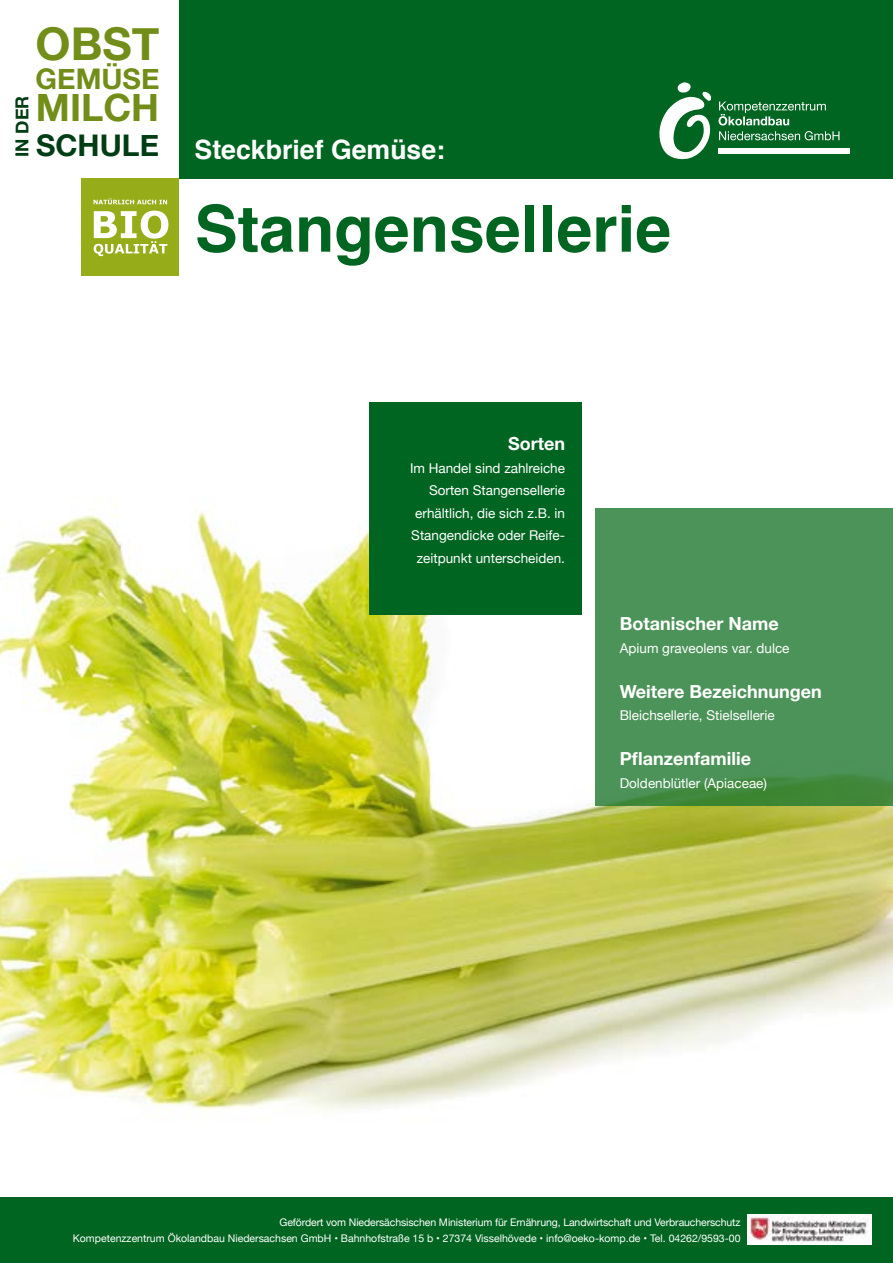
<style>
.page{position:relative;width:893px;height:1263px;background:#fff}
.page>*{position:absolute;margin:0;border:0;box-sizing:border-box;transform-origin:0 0}
.t1{font:700 64.5px "Helvetica";color:#006521}
.t2{font:700 45.15px "Helvetica Neue";color:#728d18}
.t3{font:700 37.65px "Helvetica Neue";color:#728d18}
.t4{font:700 28.5px "Helvetica Neue";color:#728d18}
.t5{font:700 26.7px "Helvetica";color:#fff}
.t6{font:700 18px "Helvetica Neue";color:#fff}
.t7{font:700 18px "Helvetica Neue";color:#003d14}
.t8{font:13.5px/22.5px "Helvetica Neue";color:#fff;text-align:right}
.t9{font:10.5px/15.6px "Helvetica Neue";color:#fff;text-align:right}
.s1{font-family:"Helvetica Neue";font-size:29.85px;color:#003d14}
</style>
<div class="page">
<div style="left:0;top:0;width:893px;height:179px;background:#006521"></div>
<div style="left:0;top:0;width:179px;height:179px;background:#fff"></div>
<div style="left:718px;top:148px;width:131px;height:6px;background:#fff"></div>
<svg style="left:659px;top:82px;width:53px;height:78px"></svg>
<svg style="left:719px;top:131px;width:120px;height:9px"></svg>
<svg style="left:718px;top:102px;width:108px;height:23px"></svg>
<div style="left:82px;top:179px;width:97px;height:97px;background:#96ac19"></div>
<svg style="left:94px;top:198px;width:73px;height:6px"></svg>
<svg style="left:94px;top:211px;width:74px;height:45px"></svg>
<img style="left:0;top:511px;width:893px;height:599px">
<svg style="left:595px;top:508px;width:298px;height:298px;background:#4b9256"></svg>
<div style="left:369px;top:402px;width:213px;height:212px;background:#006521"></div>
<div style="left:0;top:1197px;width:893px;height:66px;background:#006521"></div>
<div style="left:747px;top:1214px;width:125px;height:31px;background:#fff"></div>
<img style="left:749px;top:1215px;width:120px;height:27px">
<h3 class="t7" style="left:8px;top:157px;width:63px;rotate:-90deg">IN DER</h3>
<h2 class="t2" style="left:36px;top:8px;width:125px">OBST</h2>
<h3 class="t4" style="left:36px;top:57px;width:125px">GEMÜSE</h3>
<h3 class="t3" style="left:36px;top:78px;width:125px">MILCH</h3>
<h3 class="t5" style="left:36px;top:129px;width:411px"><span class="s1">SCHULE</span> Steckbrief Gemüse:</h3>
<h1 class="t1" style="left:195px;top:177px;width:478px">Stangensellerie</h1>
<h3 class="t6" style="left:508px;top:429px;width:59px">Sorten</h3>
<p class="t8" style="left:410px;top:457px;width:157px">Im Handel sind zahlreiche<br>Sorten Stangensellerie erhältlich, die sich z.B. in<br>Stangendicke oder Reife&shy;zeitpunkt unterscheiden.</p>
<h3 class="t6" style="left:620px;top:609px;width:160px">Botanischer Name</h3>
<p class="t8" style="left:620px;top:637px;width:171px">Apium graveolens var. dulce</p>
<h3 class="t6" style="left:620px;top:677px;width:203px">Weitere Bezeichnungen</h3>
<p class="t8" style="left:620px;top:705px;width:156px">Bleichsellerie, Stielsellerie</p>
<h3 class="t6" style="left:620px;top:744px;width:133px">Pflanzenfamilie</h3>
<p class="t8" style="left:620px;top:772px;width:149px">Doldenblütler (Apiaceae)</p>
<p class="t9" style="left:73px;top:1215px;width:669px">Gefördert vom Niedersächsischen Ministerium für Ernährung, Landwirtschaft und Verbraucherschutz<br>Kompetenzzentrum Ökolandbau Niedersachsen GmbH • Bahnhofstraße 15 b • 27374 Visselhövede • info@oeko-komp.de • Tel. 04262/9593-00</p>
</div>
